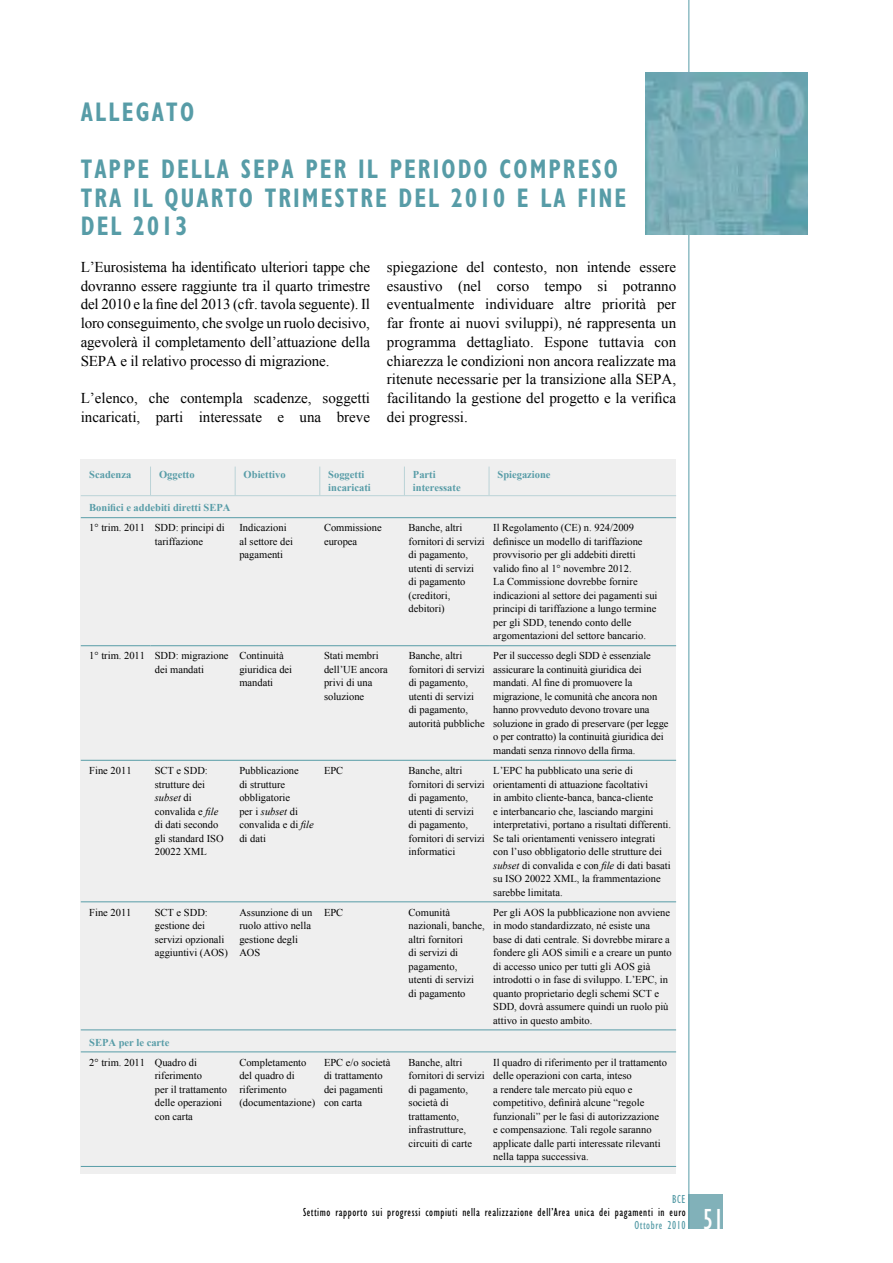
<style>
.page{position:relative;width:893px;height:1263px;background:#fff}
.page>*{position:absolute;margin:0;border:0;box-sizing:border-box;transform-origin:0 0}
.t1{font:condensed 30px "Gill Sans Myriad";color:#fff;scale:.95 1}
.t2{font:700 condensed 27px/57px "Gill Sans Myriad";letter-spacing:.09em;color:#579ca7;scale:.85 1}
.t3{font:15px/18.8px "Times New Roman WGL";color:#000;text-align:justify}
.t4{font:condensed 12px "Gill Sans Myriad";letter-spacing:.05em;color:#000;scale:.95 1}
.t5{font:condensed 12px "Gill Sans Myriad";letter-spacing:.05em;color:#579ca7;scale:.95 1}
.t6{font:10.5px/13.5px "Times New Roman WGL";color:#000}
.t7{font:700 10.5px/13.5px "Times New Roman WGL";color:#579ca7}
.s1{font-style:italic}
</style>
<div class="page">
<div style="left:689px;top:1195px;width:34px;height:34px;background:#81b1b9"></div>
<hr style="left:689px;top:0;width:1px;height:1229px;background:#579ca7">
<img style="left:645px;top:72px;width:163px;height:163px">
<div style="left:81px;top:459px;width:595px;height:715px;background:#efefef"></div>
<hr style="left:81px;top:1051px;width:595px;height:1px;background:#579ca7">
<svg style="left:150px;top:467px;width:1px;height:28px"></svg>
<svg style="left:235px;top:467px;width:1px;height:28px"></svg>
<svg style="left:319px;top:467px;width:1px;height:28px"></svg>
<svg style="left:404px;top:467px;width:1px;height:28px"></svg>
<svg style="left:489px;top:467px;width:1px;height:28px"></svg>
<hr style="left:81px;top:495px;width:595px;height:1px;background:#bbd3d7">
<hr style="left:81px;top:517px;width:595px;height:1px;background:#579ca7">
<hr style="left:81px;top:645px;width:70px;height:1px;background:#579ca7">
<hr style="left:81px;top:760px;width:70px;height:1px;background:#579ca7">
<hr style="left:151px;top:645px;width:338px;height:1px;background:#579ca7">
<hr style="left:151px;top:760px;width:338px;height:1px;background:#579ca7">
<hr style="left:489px;top:645px;width:187px;height:1px;background:#579ca7">
<hr style="left:489px;top:760px;width:187px;height:1px;background:#579ca7">
<hr style="left:81px;top:901px;width:595px;height:1px;background:#579ca7">
<hr style="left:81px;top:1029px;width:595px;height:1px;background:#579ca7">
<hr style="left:81px;top:1166px;width:595px;height:1px;background:#579ca7">
<h2 class="t2" style="left:81px;top:87px;width:633px">ALLEGATO<br>TAPPE DELLA SEPA PER IL PERIODO COMPRESO</h2>
<h2 class="t2" style="left:81px;top:187px;width:643px;line-height:28.5px">TRA IL QUARTO TRIMESTRE DEL 2010 E LA FINE<br>DEL 2013</h2>
<p class="t3" style="left:81px;top:259px;width:291px">L’Eurosistema ha identificato ulteriori tappe che dovranno essere raggiunte tra il quarto trimestre del 2010 e la fine del 2013 (cfr. tavola seguente). Il loro conseguimento, che svolge un ruolo decisivo, agevolerà il completamento dell’attuazione della SEPA e il relativo processo di migrazione.</p>
<h3 class="t3" style="left:81px;top:390px;width:291px">L’elenco, che contempla scadenze, soggetti incaricati, parti interessate e una breve</h3>
<p class="t3" style="left:387px;top:259px;width:291px">spiegazione del contesto, non intende essere esaustivo (nel corso tempo si potranno eventualmente individuare altre priorità per far fronte ai nuovi sviluppi), né rappresenta un programma dettagliato. Espone tuttavia con chiarezza le condizioni non ancora realizzate ma ritenute necessarie per la transizione alla SEPA, facilitando la gestione del progetto e la verifica dei progressi.</p>
<p class="t7" style="left:89px;top:469px;width:43px">Scadenza</p>
<p class="t7" style="left:159px;top:469px;width:37px">Oggetto</p>
<p class="t7" style="left:244px;top:469px;width:43px">Obiettivo</p>
<p class="t7" style="left:328px;top:469px;width:44px">Soggetti incaricati</p>
<p class="t7" style="left:413px;top:469px;width:49px">Parti interessate</p>
<p class="t7" style="left:497px;top:469px;width:55px">Spiegazione</p>
<p class="t7" style="left:89px;top:502px;width:143px">Bonifici e addebiti diretti SEPA</p>
<p class="t6" style="left:155px;top:522px;width:72px;text-indent:-65px">1° trim. 2011 SDD: principi di tariffazione</p>
<p class="t6" style="left:239px;top:522px;width:55px">Indicazioni al settore dei pagamenti</p>
<p class="t6" style="left:324px;top:522px;width:59px">Commissione europea</p>
<p class="t6" style="left:409px;top:522px;width:78px">Banche, altri fornitori di servizi di pagamento, utenti di servizi<br>di pagamento (creditori, debitori)</p>
<p class="t6" style="left:493px;top:522px;width:166px">Il Regolamento (CE) n. 924/2009 definisce un modello di tariffazione provvisorio per gli addebiti diretti valido fino al 1° novembre 2012.<br>La Commissione dovrebbe fornire indicazioni al settore dei pagamenti sui principi di tariffazione a lungo termine per gli SDD, tenendo conto delle argomentazioni del settore bancario.</p>
<p class="t6" style="left:155px;top:650px;width:75px;text-indent:-65px">1° trim. 2011 SDD: migrazione dei mandati</p>
<p class="t6" style="left:239px;top:650px;width:54px">Continuità giuridica dei mandati</p>
<p class="t6" style="left:324px;top:650px;width:65px">Stati membri dell’UE ancora privi di una soluzione</p>
<p class="t6" style="left:409px;top:650px;width:78px">Banche, altri fornitori di servizi di pagamento, utenti di servizi<br>di pagamento, autorità pubbliche</p>
<p class="t6" style="left:493px;top:650px;width:177px">Per il successo degli SDD è essenziale assicurare la continuità giuridica dei mandati. Al fine di promuovere la migrazione, le comunità che ancora non hanno provveduto devono trovare una soluzione in grado di preservare (per legge o per contratto) la continuità giuridica dei mandati senza rinnovo della firma.</p>
<p class="t6" style="left:89px;top:765px;width:44px">Fine 2011</p>
<p class="t6" style="left:155px;top:765px;width:70px">SCT e SDD: strutture dei <span class="s1">subset</span> di convalida e <span class="s1">file </span>di dati secondo gli standard ISO<br>20022 XML</p>
<p class="t6" style="left:239px;top:765px;width:76px">Pubblicazione<br>di strutture obbligatorie<br>per i <span class="s1">subset</span> di convalida e di <span class="s1">file </span>di dati</p>
<p class="t6" style="left:324px;top:765px;width:21px">EPC</p>
<p class="t6" style="left:409px;top:765px;width:78px">Banche, altri fornitori di servizi di pagamento, utenti di servizi<br>di pagamento, fornitori di servizi informatici</p>
<p class="t6" style="left:493px;top:765px;width:179px">L’EPC ha pubblicato una serie di orientamenti di attuazione facoltativi<br>in ambito cliente-banca, banca-cliente<br>e interbancario che, lasciando margini interpretativi, portano a risultati differenti.<br>Se tali orientamenti venissero integrati con l’uso obbligatorio delle strutture dei <span class="s1">subset</span> di convalida e con <span class="s1">file</span> di dati basati su ISO 20022 XML, la frammentazione sarebbe limitata.</p>
<p class="t6" style="left:89px;top:906px;width:44px">Fine 2011</p>
<p class="t6" style="left:155px;top:906px;width:75px">SCT e SDD: gestione dei servizi opzionali aggiuntivi (AOS)</p>
<p class="t6" style="left:239px;top:906px;width:74px">Assunzione di un ruolo attivo nella gestione degli<br>AOS</p>
<p class="t6" style="left:324px;top:906px;width:21px">EPC</p>
<p class="t6" style="left:409px;top:906px;width:78px">Comunità nazionali, banche, altri fornitori<br>di servizi di pagamento,<br>utenti di servizi di pagamento</p>
<p class="t6" style="left:493px;top:906px;width:180px">Per gli AOS la pubblicazione non avviene in modo standardizzato, né esiste una<br>base di dati centrale. Si dovrebbe mirare a fondere gli AOS simili e a creare un punto di accesso unico per tutti gli AOS già introdotti o in fase di sviluppo. L’EPC, in quanto proprietario degli schemi SCT e SDD, dovrà assumere quindi un ruolo più attivo in questo ambito.</p>
<p class="t7" style="left:89px;top:1036px;width:82px">SEPA per le carte</p>
<p class="t6" style="left:155px;top:1056px;width:74px;text-indent:-65px">2° trim. 2011 Quadro di riferimento<br>per il trattamento delle operazioni con carta</p>
<p class="t6" style="left:239px;top:1056px;width:77px">Completamento del quadro di riferimento (documentazione)</p>
<p class="t6" style="left:324px;top:1056px;width:68px">EPC e/o società di trattamento dei pagamenti con carta</p>
<p class="t6" style="left:409px;top:1056px;width:78px">Banche, altri fornitori di servizi di pagamento, società di trattamento, infrastrutture, circuiti di carte</p>
<p class="t6" style="left:493px;top:1056px;width:175px">Il quadro di riferimento per il trattamento delle operazioni con carta, inteso<br>a rendere tale mercato più equo e competitivo, definirà alcune “regole funzionali” per le fasi di autorizzazione<br>e compensazione. Tali regole saranno applicate dalle parti interessate rilevanti nella tappa successiva.</p>
<p class="t5" style="left:672px;top:1195px;width:16px">BCE</p>
<p class="t4" style="left:303px;top:1208px;width:404px">Settimo rapporto sui progressi compiuti nella realizzazione dell’Area unica dei pagamenti in euro</p>
<p class="t5" style="left:634px;top:1221px;width:55px">Ottobre 2010</p>
<h1 class="t1" style="left:703px;top:1210px;width:23px">51</h1>
</div>
